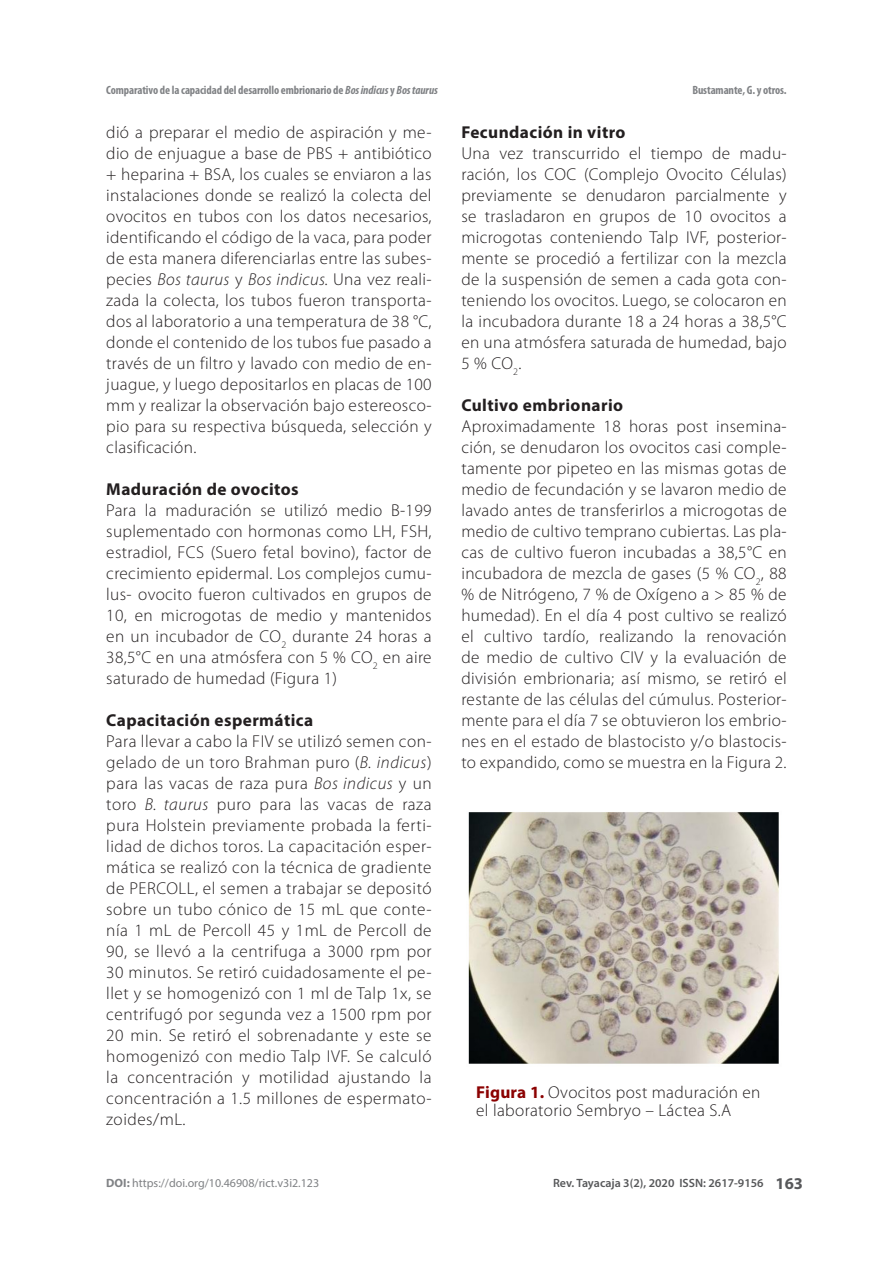
<style>
.page{position:relative;width:893px;height:1263px;background:#fff}
.page>*{position:absolute;margin:0;border:0;box-sizing:border-box;transform-origin:0 0}
._05_PARRAFO_TAYACAJA{font:300 17.25px/21px "Myriad Pro";letter-spacing:.02em;color:#231f20;text-align:justify}
._05_PARRAFO_TAYACAJA-2{font:700 17.25px "Myriad Pro";letter-spacing:.025em;color:#231f20}
.t1{font:700 condensed 12px "Myriad Pro";letter-spacing:-.01em;color:#808285}
.t2{font:12px "Myriad Pro";color:#808285}
.t3{font:600 12px "Myriad Pro";color:#57585a}
.s1{font-style:italic}
.s2{font-weight:700}
.s3{font-weight:700;color:#8b0202}
.s4{font-weight:700;font-size:16.5px}
</style>
<div class="page">
<img style="left:468px;top:812px;width:311px;height:252px">
<p class="t1" style="left:106px;top:82px;width:333px">Comparativo de la capacidad del desarrollo embrionario de <span class="s1">Bos indicus</span> y <span class="s1">Bos taurus</span></p>
<p class="t1" style="left:692px;top:82px;width:96px">Bustamante, G. y otros.</p>
<p class="_05_PARRAFO_TAYACAJA" style="left:106px;top:122px;width:327px">dió a preparar el medio de aspiración y me&shy;dio de enjuague a base de PBS + antibiótico + heparina + BSA, los cuales se enviaron a las instalaciones donde se realizó la colecta del ovocitos en tubos con los datos necesarios, identificando el código de la vaca, para poder de esta manera diferenciarlas entre las subes&shy;pecies <span class="s1">Bos taurus</span> y <span class="s1">Bos indicus.</span> Una vez reali&shy;zada la colecta, los tubos fueron transporta&shy;dos al laboratorio a una temperatura de 38 °C, donde el contenido de los tubos fue pasado a través de un filtro y lavado con medio de en&shy;juague, y luego depositarlos en placas de 100 mm y realizar la observación bajo estereosco&shy;pio para su respectiva búsqueda, selección y clasificación.</p>
<p class="_05_PARRAFO_TAYACAJA-2" style="left:106px;top:478px;width:194px">Maduración de ovocitos</p>
<p class="_05_PARRAFO_TAYACAJA" style="left:106px;top:500px;width:327px">Para la maduración se utilizó medio B-199 suplementado con hormonas como LH, FSH, estradiol, FCS (Suero fetal bovino), factor de crecimiento epidermal. Los complejos cumu&shy;lus- ovocito fueron cultivados en grupos de 10, en microgotas de medio y mantenidos en un incubador de CO<sub>2</sub> durante 24 horas a 38,5°C en una atmósfera con 5 % CO<sub>2</sub> en aire saturado de humedad (Figura 1)</p>
<p class="_05_PARRAFO_TAYACAJA-2" style="left:106px;top:709px;width:208px">Capacitación espermática</p>
<p class="_05_PARRAFO_TAYACAJA" style="left:106px;top:731px;width:327px">Para llevar a cabo la FIV se utilizó semen con&shy;gelado de un toro Brahman puro (<span class="s1">B. indicus</span>) para las vacas de raza pura <span class="s1">Bos indicus</span> y un toro <span class="s1">B. taurus</span> puro para las vacas de raza pura Holstein previamente probada la ferti&shy;lidad de dichos toros. La capacitación esper&shy;mática se realizó con la técnica de gradiente de PERCOLL, el semen a trabajar se depositó sobre un tubo cónico de 15 mL que conte&shy;nía 1 mL de Percoll 45 y 1mL de Percoll de 90, se llevó a la centrifuga a 3000 rpm por 30 minutos. Se retiró cuidadosamente el pe&shy;llet y se homogenizó con 1 ml de Talp 1x, se centrifugó por segunda vez a 1500 rpm por 20 min. Se retiró el sobrenadante y este se homogenizó con medio Talp IVF. Se calculó la concentración y motilidad ajustando la concentración a 1.5 millones de espermato&shy;zoides/mL.</p>
<p class="t2" style="left:106px;top:1175px;width:214px"><span class="s2">DOI:</span> https://doi.org/10.46908/rict.v3i2.123</p>
<p class="_05_PARRAFO_TAYACAJA-2" style="left:461px;top:121px;width:166px">Fecundación in vitro</p>
<p class="_05_PARRAFO_TAYACAJA" style="left:461px;top:143px;width:327px">Una vez transcurrido el tiempo de madu&shy;ración, los COC (Complejo Ovocito Células) previamente se denudaron parcialmente y se trasladaron en grupos de 10 ovocitos a microgotas conteniendo Talp IVF, posterior&shy;mente se procedió a fertilizar con la mezcla de la suspensión de semen a cada gota con&shy;teniendo los ovocitos. Luego, se colocaron en la incubadora durante 18 a 24 horas a 38,5°C en una atmósfera saturada de humedad, bajo 5 % CO<sub>2</sub>.</p>
<p class="_05_PARRAFO_TAYACAJA-2" style="left:461px;top:394px;width:163px">Cultivo embrionario</p>
<p class="_05_PARRAFO_TAYACAJA" style="left:461px;top:416px;width:327px">Aproximadamente 18 horas post insemina&shy;ción, se denudaron los ovocitos casi comple&shy;tamente por pipeteo en las mismas gotas de medio de fecundación y se lavaron medio de lavado antes de transferirlos a microgotas de medio de cultivo temprano cubiertas. Las pla&shy;cas de cultivo fueron incubadas a 38,5°C en incubadora de mezcla de gases (5 % CO<sub>2</sub>, 88 % de Nitrógeno, 7 % de Oxígeno a &gt; 85 % de humedad). En el día 4 post cultivo se realizó el cultivo tardío, realizando la renovación de medio de cultivo CIV y la evaluación de división embrionaria; así mismo, se retiró el restante de las células del cúmulus. Posterior&shy;mente para el día 7 se obtuvieron los embrio&shy;nes en el estado de blastocisto y/o blastocis&shy;to expandido, como se muestra en la Figura 2.</p>
<p class="_05_PARRAFO_TAYACAJA" style="left:476px;top:1084px;width:286px;line-height:17.7px"><span class="s3">Figura 1.</span> Ovocitos post maduración en el laboratorio Sembryo – Láctea S.A</p>
<p class="t3" style="left:553px;top:1175px;width:251px">Rev. Tayacaja 3(2), 2020 ISSN: 2617-9156 <span class="s4">163</span></p>
</div>
